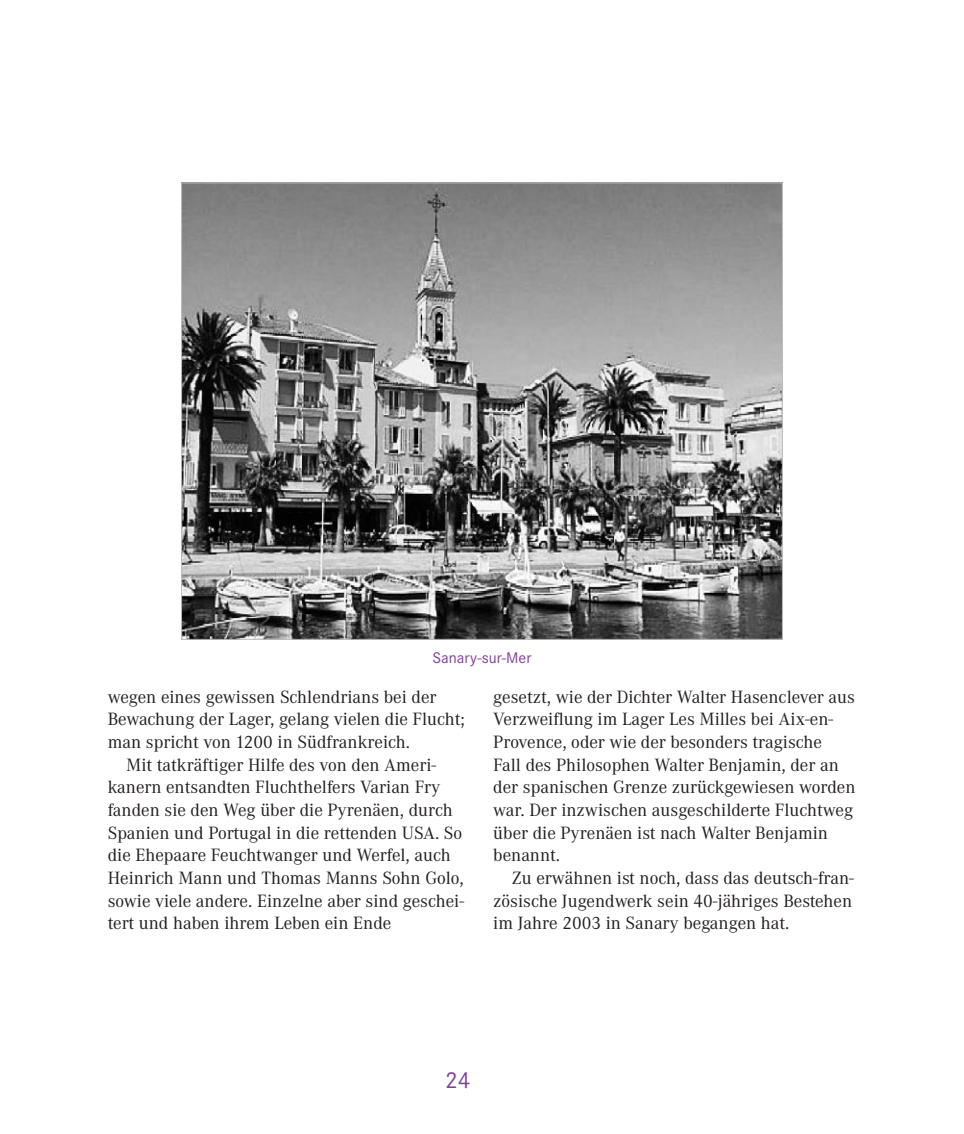
<style>
.page{position:relative;width:964px;height:1134px;background:#fff}
.page>*{position:absolute;margin:0;border:0;box-sizing:border-box;transform-origin:0 0}
.t1{font:24px "Corporate S";color:#7e3f98}
.t2{font:18.4px/22.6px "Corporate A";color:#231f20}
.t3{font:16px "Corporate S";color:#7e3f98}
</style>
<div class="page">
<img style="left:183px;top:185px;width:597px;height:452px">
<p class="t3" style="left:432px;top:649px;width:101px">Sanary-sur-Mer</p>
<p class="t2" style="left:108px;top:685px;width:330px">wegen eines gewissen Schlendrians bei der</p>
<p class="t2" style="left:108px;top:708px;width:359px">Bewachung der Lager, gelang vielen die Flucht;</p>
<p class="t2" style="left:108px;top:731px;width:304px">man spricht von 1200 in Südfrankreich.</p>
<p class="t2" style="left:126px;top:754px;width:312px">Mit tatkräftiger Hilfe des von den Ameri-</p>
<p class="t2" style="left:108px;top:776px;width:334px">kanern entsandten Fluchthelfers Varian Fry</p>
<p class="t2" style="left:108px;top:799px;width:346px">fanden sie den Weg über die Pyrenäen, durch</p>
<p class="t2" style="left:108px;top:822px;width:356px">Spanien und Portugal in die rettenden USA. So</p>
<p class="t2" style="left:108px;top:844px;width:344px">die Ehepaare Feuchtwanger und Werfel, auch</p>
<p class="t2" style="left:108px;top:867px;width:358px">Heinrich Mann und Thomas Manns Sohn Golo,</p>
<p class="t2" style="left:108px;top:890px;width:358px">sowie viele andere. Einzelne aber sind geschei-</p>
<p class="t2" style="left:108px;top:912px;width:285px">tert und haben ihrem Leben ein Ende</p>
<p class="t2" style="left:493px;top:686px;width:364px">gesetzt, wie der Dichter Walter Hasenclever aus Verzweiflung im Lager Les Milles bei Aix-en-Provence, oder wie der besonders tragische<br>Fall des Philosophen Walter Benjamin, der an der spanischen Grenze zurückgewiesen worden war. Der inzwischen ausgeschilderte Fluchtweg über die Pyrenäen ist nach Walter Benjamin benannt.</p>
<p class="t2" style="left:493px;top:867px;width:362px;text-align:justify;text-indent:18px">Zu erwähnen ist noch, dass das deutsch-fran&shy;zösische Jugendwerk sein 40-jähriges Bestehen im Jahre 2003 in Sanary begangen hat.</p>
<h1 class="t1" style="left:445px;top:1067px;width:27px">24</h1>
</div>
